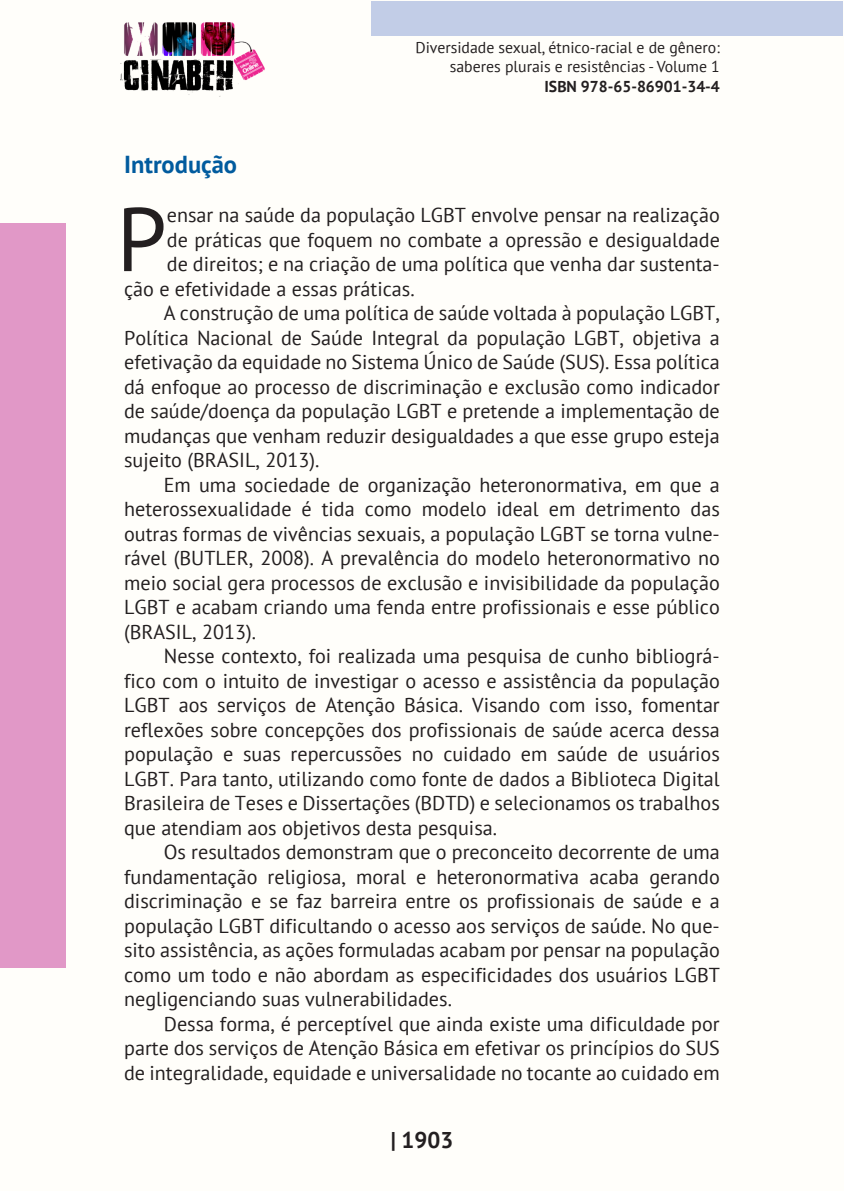
<style>
.page{position:relative;width:844px;height:1191px;background:#fff}
.page>*{position:absolute;margin:0;border:0;box-sizing:border-box;transform-origin:0 0}
._7_CAPITULAR{font:90.12px "PT Sans";color:#231f20}
._6_INTRODUCAO{font:700 24.5px "PT Sans";color:#015b9e}
.t1{font:700 22.75px "PT Sans";color:#231f20}
._8_CORPO{font:20.12px/24.5px "PT Sans";color:#231f20;text-align:justify}
._7_CAPITULAR-2{font:20.12px "PT Sans";color:#231f20}
.t2{font:15.75px/18.9px "PT Sans";color:#231f20;text-align:right}
.t3{font:700 15.75px "PT Sans";color:#231f20}
</style>
<div class="page">
<div style="left:0;top:0;width:843px;height:1191px;background:#fffefa"></div>
<div style="left:371px;top:1px;width:471px;height:35px;background:#c2cde7"></div>
<div style="left:0;top:223px;width:65px;height:744px;background:#e198c7"></div>
<img style="left:120px;top:22px;width:144px;height:75px">
<p class="t2" style="left:415px;top:38px;width:306px">Diversidade sexual, étnico-racial e de gênero: saberes plurais e resistências - Volume 1</p>
<p class="t3" style="left:544px;top:76px;width:177px">ISBN 978-65-86901-34-4</p>
<p class="_6_INTRODUCAO" style="left:124px;top:148px;width:114px">Introdução</p>
<p class="_7_CAPITULAR" style="left:116px;top:182px;width:52px">P</p>
<p class="_7_CAPITULAR-2" style="left:167px;top:202px;width:554px">ensar na saúde da população LGBT envolve pensar na realização</p>
<p class="_7_CAPITULAR-2" style="left:167px;top:227px;width:554px">de práticas que foquem no combate a opressão e desigualdade</p>
<p class="_7_CAPITULAR-2" style="left:167px;top:251px;width:554px">de direitos; e na criação de uma política que venha dar sustenta-</p>
<p class="_7_CAPITULAR-2" style="left:124px;top:276px;width:292px">ção e efetividade a essas práticas.</p>
<p class="_8_CORPO" style="left:124px;top:300px;width:597px;text-indent:40px">A construção de uma política de saúde voltada à população LGBT, Política Nacional de Saúde Integral da população LGBT, objetiva a efetivação da equidade no Sistema Único de Saúde (SUS). Essa política dá enfoque ao processo de discriminação e exclusão como indicador de saúde/doença da população LGBT e pretende a implementação de mudanças que venham reduzir desigualdades a que esse grupo esteja sujeito (BRASIL, 2013).</p>
<p class="_8_CORPO" style="left:124px;top:472px;width:597px;text-indent:40px">Em uma sociedade de organização heteronormativa, em que a heterossexualidade é tida como modelo ideal em detrimento das outras formas de vivências sexuais, a população LGBT se torna vulne&shy;rável (BUTLER, 2008). A prevalência do modelo heteronormativo no meio social gera processos de exclusão e invisibilidade da população LGBT e acabam criando uma fenda entre profissionais e esse público (BRASIL, 2013).</p>
<p class="_8_CORPO" style="left:124px;top:643px;width:597px;text-indent:40px">Nesse contexto, foi realizada uma pesquisa de cunho bibliográ&shy;fico com o intuito de investigar o acesso e assistência da população LGBT aos serviços de Atenção Básica. Visando com isso, fomentar reflexões sobre concepções dos profissionais de saúde acerca dessa população e suas repercussões no cuidado em saúde de usuários LGBT. Para tanto, utilizando como fonte de dados a Biblioteca Digital Brasileira de Teses e Dissertações (BDTD) e selecionamos os trabalhos que atendiam aos objetivos desta pesquisa.</p>
<p class="_8_CORPO" style="left:124px;top:839px;width:597px;text-indent:40px">Os resultados demonstram que o preconceito decorrente de uma fundamentação religiosa, moral e heteronormativa acaba gerando discriminação e se faz barreira entre os profissionais de saúde e a população LGBT dificultando o acesso aos serviços de saúde. No que&shy;sito assistência, as ações formuladas acabam por pensar na população como um todo e não abordam as especificidades dos usuários LGBT negligenciando suas vulnerabilidades.</p>
<p class="_8_CORPO" style="left:124px;top:1011px;width:597px;text-indent:40px">Dessa forma, é perceptível que ainda existe uma dificuldade por parte dos serviços de Atenção Básica em efetivar os princípios do SUS de integralidade, equidade e universalidade no tocante ao cuidado em</p>
<p class="t1" style="left:390px;top:1125px;width:64px">| 1903</p>
</div>
